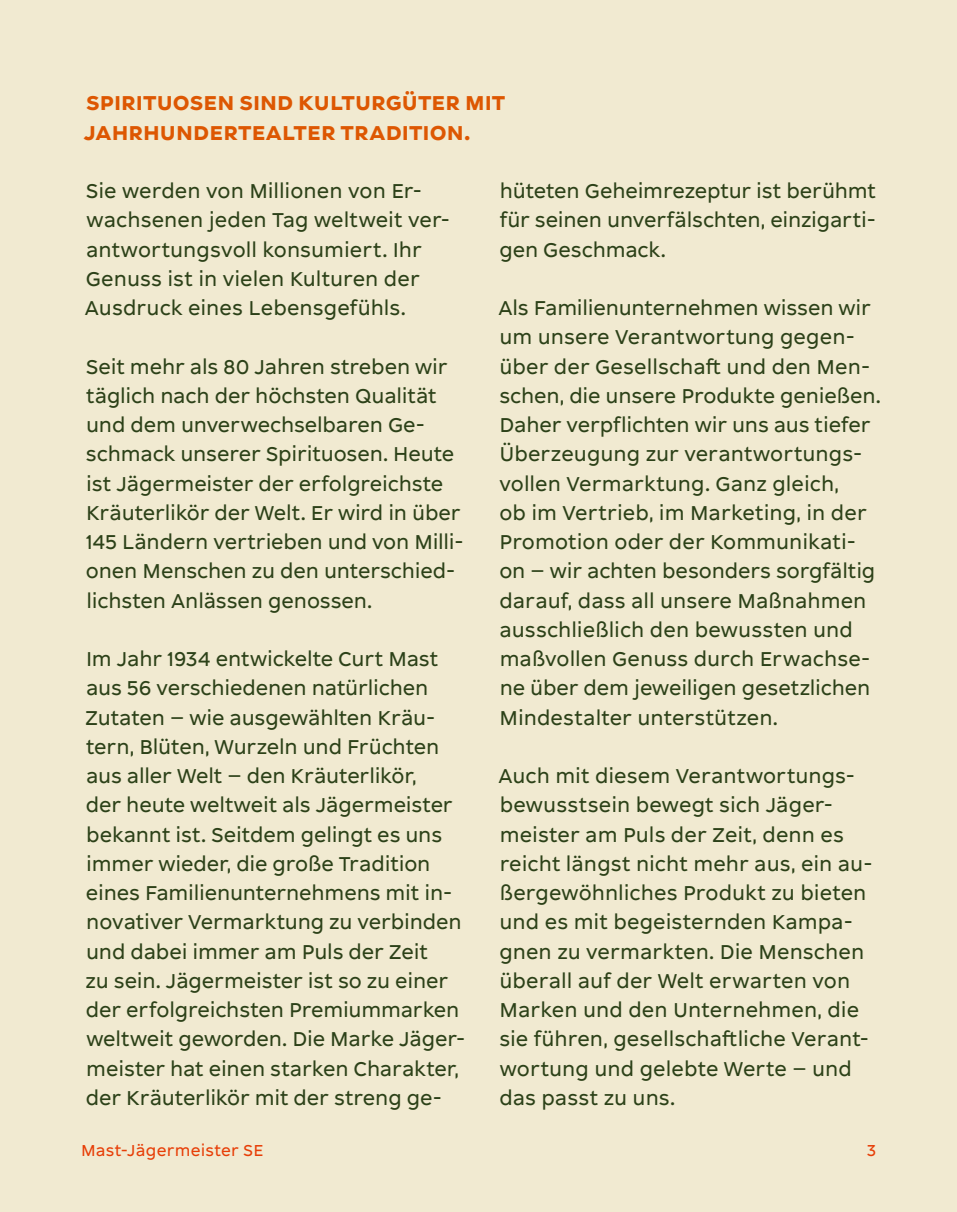
<style>
.page{position:relative;width:957px;height:1212px;background:#f1ead1}
.page>*{position:absolute;margin:0;border:0;box-sizing:border-box;transform-origin:0 0}
.Copy_d{font:21.38px/29.2px "Meister";letter-spacing:-.005em;color:#2c4118}
.t1{font:700 21.38px/29.2px "Meister";letter-spacing:.005em;color:#dd5702}
.Paginierung{font:16.88px "Meister";letter-spacing:.015em;color:#e73e07}
</style>
<div class="page">
<p class="t1" style="left:84px;top:88px;width:423px">SPIRITUOSEN SIND KULTURGÜTER MIT<br>JAHRHUNDERTEALTER TRADITION.</p>
<p class="Copy_d" style="left:85px;top:176px;width:366px">Sie werden von Millionen von Er&shy;wachsenen jeden Tag weltweit ver&shy;antwortungsvoll konsumiert. Ihr Genuss ist in vielen Kulturen der Ausdruck eines Lebensgefühls.</p>
<p class="Copy_d" style="left:86px;top:352px;width:379px">Seit mehr als 80 Jahren streben wir täglich nach der höchsten Qualität und dem unverwechselbaren Ge&shy;schmack unserer Spirituosen. Heute ist Jägermeister der erfolgreichste Kräuterlikör der Welt. Er wird in über 145 Ländern vertrieben und von Milli&shy;onen Menschen zu den unterschied&shy;lichsten Anlässen genossen.</p>
<p class="Copy_d" style="left:85px;top:644px;width:381px">Im Jahr 1934 entwickelte Curt Mast aus 56 verschiedenen natürlichen Zutaten – wie ausgewählten Kräu&shy;tern, Blüten, Wurzeln und Früchten aus aller Welt – den Kräuterlikör,<br>der heute weltweit als Jägermeister bekannt ist. Seitdem gelingt es uns immer wieder, die große Tradition eines Familienunternehmens mit in&shy;novativer Vermarktung zu verbinden und dabei immer am Puls der Zeit<br>zu sein. Jägermeister ist so zu einer der erfolgreichsten Premiummarken weltweit geworden. Die Marke Jäger&shy;meister hat einen starken Charakter, der Kräuterlikör mit der streng ge-</p>
<p class="Copy_d" style="left:499px;top:176px;width:378px;text-align:justify">hüteten Geheimrezeptur ist berühmt für seinen unverfälschten, einzigarti&shy;gen Geschmack.</p>
<p class="Copy_d" style="left:498px;top:293px;width:384px">Als Familienunternehmen wissen wir um unsere Verantwortung gegen&shy;über der Gesellschaft und den Men&shy;schen, die unsere Produkte genießen.<br>Daher verpflichten wir uns aus tiefer Überzeugung zur verantwortungs&shy;vollen Vermarktung. Ganz gleich,<br>ob im Vertrieb, im Marketing, in der Promotion oder der Kommunikati&shy;on – wir achten besonders sorgfältig darauf, dass all unsere Maßnahmen ausschließlich den bewussten und maßvollen Genuss durch Erwachse&shy;ne über dem jeweiligen gesetzlichen Mindestalter unterstützen.</p>
<p class="Copy_d" style="left:498px;top:761px;width:376px">Auch mit diesem Verantwortungs&shy;bewusstsein bewegt sich Jäger&shy;meister am Puls der Zeit, denn es reicht längst nicht mehr aus, ein au&shy;ßergewöhnliches Produkt zu bieten und es mit begeisternden Kampa&shy;gnen zu vermarkten. Die Menschen überall auf der Welt erwarten von<br>Marken und den Unternehmen, die sie führen, gesellschaftliche Verant&shy;wortung und gelebte Werte – und das passt zu uns.</p>
<p class="Paginierung" style="left:81px;top:1141px;width:184px">Mast-Jägermeister SE</p>
<p class="Paginierung" style="left:867px;top:1141px;width:10px">3</p>
</div>
